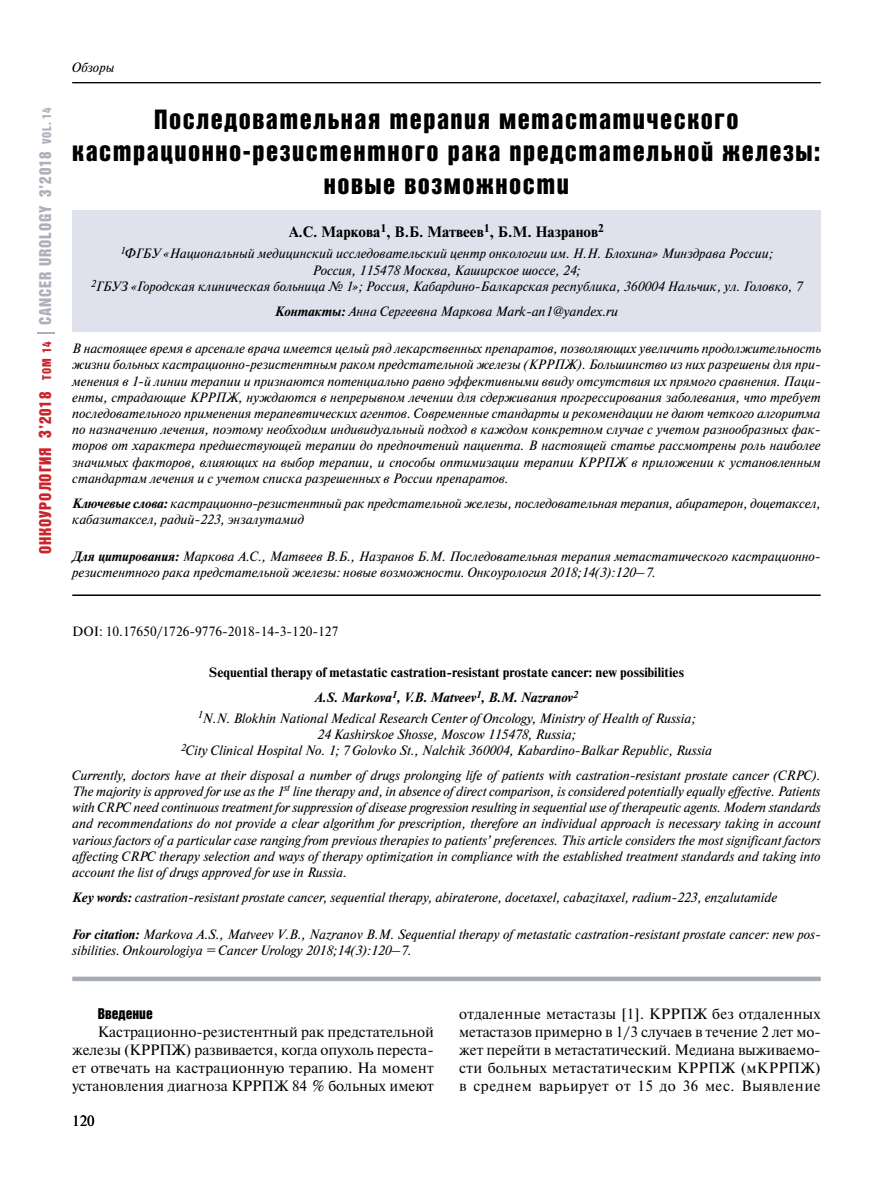
<style>
.page{position:relative;width:893px;height:1191px;background:#fff}
.page>*{position:absolute;margin:0;border:0;box-sizing:border-box;transform-origin:0 0}
.t1{font:27px/32.4px "Bastion Kontrast Alt C";letter-spacing:.055em;color:#000;text-align:center}
.t2{font:16.5px "Bastion Kontrast Alt C";letter-spacing:.05em;color:#adb0ba}
.t3{font:15px/18px "Newton C";letter-spacing:.015em;color:#000;text-align:justify}
.t4{font:700 15px "Newton C";color:#000}
.t5{font:15px "Bastion Kontrast Alt C";color:#000}
.t6{font:italic 13.5px/16.2px "Newton C";color:#000}
.t7{font:700 13.5px/24.8px "Newton C";color:#000;text-align:center}
.t8{font:13.5px "Newton C";color:#000}
.s1{color:#c9242b}
.s2{font-size:17.1px;color:#c9242b}
.s3{font-size:12.3px;color:#c9242b}
.s4{font-size:12.3px}
.s5{font-weight:700}
.s6{font-style:italic}
</style>
<div class="page">
<svg style="left:38px;top:332px;width:17px;height:1px"></svg>
<hr style="left:72px;top:82px;width:749px;height:1px;background:#000">
<div style="left:72px;top:211px;width:749px;height:121px;background:#dfe1ec"></div>
<hr style="left:72px;top:594px;width:749px;height:2px;background:#000">
<div style="left:72px;top:976px;width:749px;height:5px;background:#a7aab7"></div>
<p class="t2" style="left:37px;top:554px;width:448px;rotate:-90deg"><span class="s1">ОНКОУРОЛОГИЯ</span> <span class="s2">3</span><span class="s1">’2018</span> <span class="s3">ТОМ 14</span> CANCER UROLOGY 3’2018 <span class="s4">VOL. 14</span></p>
<p class="t6" style="left:72px;top:59px;width:44px">Обзоры</p>
<h1 class="t1" style="left:72px;top:103px;width:749px">Последовательная терапия метастатического кастрационно-резистентного рака предстательной железы: новые возможности</h1>
<p class="t4" style="left:289px;top:224px;width:316px">А.С. Маркова<sup>1</sup>, В.Б. Матвеев<sup>1</sup>, Б.М. Назранов<sup>2</sup></p>
<p class="t6" style="left:91px;top:245px;width:713px;text-align:center"><sup>1</sup>ФГБУ «Национальный медицинский исследовательский центр онкологии им. Н.Н. Блохина» Минздрава России;<br>Россия, 115478 Москва, Каширское шоссе, 24;<br><sup>2</sup>ГБУЗ «Городская клиническая больница № 1»; Россия, Кабардино-Балкарская республика, 360004 Нальчик, ул. Головко, 7</p>
<p class="t6" style="left:275px;top:303px;width:344px"><span class="s5">Контакты:</span> Анна Сергеевна Маркова Mark-an1@yandex.ru</p>
<p class="t6" style="left:72px;top:340px;width:750px;text-align:justify">В настоящее время в арсенале врача имеется целый ряд лекарственных препаратов, позволяющих увеличить продолжительность жизни больных кастрационно-резистентным раком предстательной железы (КРРПЖ). Большинство из них разрешены для при&shy;менения в 1-й линии терапии и признаются потенциально равно эффективными ввиду отсутствия их прямого сравнения. Паци&shy;енты, страдающие КРРПЖ, нуждаются в непрерывном лечении для сдерживания прогрессирования заболевания, что требует последовательного применения терапевтических агентов. Современные стандарты и рекомендации не дают четкого алгоритма по назначению лечения, поэтому необходим индивидуальный подход в каждом конкретном случае с учетом разнообразных фак&shy;торов от характера предшествующей терапии до предпочтений пациента. В настоящей статье рассмотрены роль наиболее значимых факторов, влияющих на выбор терапии, и способы оптимизации терапии КРРПЖ в приложении к установленным стандартам лечения и с учетом списка разрешенных в России препаратов.</p>
<p class="t6" style="left:72px;top:495px;width:750px"><span class="s5">Ключевые слова:</span> кастрационно-резистентный рак предстательной железы, последовательная терапия, абиратерон, доцетаксел, кабазитаксел, радий-223, энзалутамид</p>
<p class="t6" style="left:72px;top:548px;width:750px"><span class="s5">Для цитирования:</span> Маркова А.С., Матвеев В.Б., Назранов Б.М. Последовательная терапия метастатического кастрационно&shy;резистентного рака предстательной железы: новые возможности. Онкоурология 2018;14(3):120–7.</p>
<p class="t8" style="left:72px;top:623px;width:268px">DOI: 10.17650/1726‑9776‑2018‑14‑3‑120-127</p>
<p class="t7" style="left:209px;top:660px;width:477px">Sequential therapy of metastatic castration-resistant prostate cancer: new possibilities<br><span class="s6">A.S. Markova</span><sup>1</sup><span class="s6">, V.B. Matveev</span><sup>1</sup><span class="s6">, B.M. Nazranov</span><sup>2</sup></p>
<p class="t6" style="left:181px;top:710px;width:533px;text-align:center"><sup>1</sup>N.N. Blokhin National Medical Research Center of Oncology, Ministry of Health of Russia;<br>24 Kashirskoe Shosse, Moscow 115478, Russia;<br><sup>2</sup>City Clinical Hospital No. 1; 7 Golovko St., Nalchik 360004, Kabardino-Balkar Republic, Russia</p>
<p class="t6" style="left:72px;top:767px;width:750px;text-align:justify">Currently, doctors have at their disposal a number of drugs prolonging life of patients with castration-resistant prostate cancer (CRPC).<br>The majority is approved for use as the 1<sup>st</sup> line therapy and, in absence of direct comparison, is considered potentially equally effective. Patients with CRPC need continuous treatment for suppression of disease progression resulting in sequential use of therapeutic agents. Modern standards and recommendations do not provide a clear algorithm for prescription, therefore an individual approach is necessary taking in account various factors of a particular case ranging from previous therapies to patients’ preferences. This article considers the most significant factors affecting CRPC therapy selection and ways of therapy optimization in compliance with the established treatment standards and taking into account the list of drugs approved for use in Russia.</p>
<p class="t6" style="left:72px;top:889px;width:706px"><span class="s5">Key words:</span> castration-resistant prostate cancer, sequential therapy, abiraterone, docetaxel, cabazitaxel, radium-223, enzalutamide</p>
<p class="t6" style="left:72px;top:926px;width:750px"><span class="s5">For citation:</span> Markova A.S., Matveev V.B., Nazranov B.M. Sequential therapy of metastatic castration-resistant prostate cancer: new pos&shy;sibilities. Onkourologiya = Cancer Urology 2018;14(3):120–7.</p>
<p class="t5" style="left:98px;top:1006px;width:56px">Введение</p>
<p class="t3" style="left:72px;top:1023px;width:363px;text-indent:26px">Кастрационно-резистентный рак предстательной железы (КРРПЖ) развивается, когда опухоль переста&shy;ет отвечать на кастрационную терапию. На момент установления диагноза КРРПЖ 84 % больных имеют</p>
<p class="t3" style="left:72px;top:1112px;width:24px">120</p>
<p class="t3" style="left:459px;top:1005px;width:363px">отдаленные метастазы [1]. КРРПЖ без отдаленных метастазов примерно в 1/3 случаев в течение 2 лет мо&shy;жет перейти в метастатический. Медиана выживаемо&shy;сти больных метастатическим КРРПЖ (мКРРПЖ) в среднем варьирует от 15 до 36 мес. Выявление</p>
</div>
